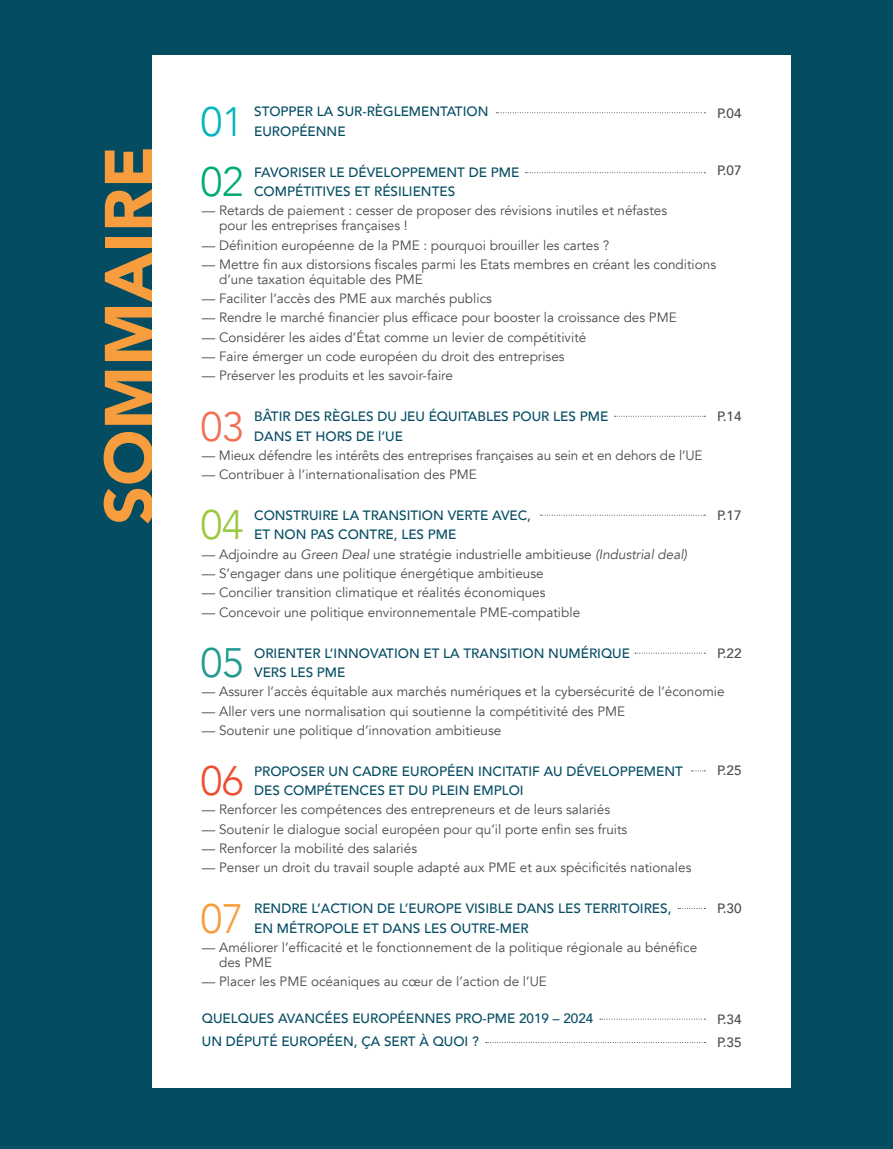
<style>
.page{position:relative;width:893px;height:1149px;background:#fff}
.page>*{position:absolute;margin:0;border:0;box-sizing:border-box;transform-origin:0 0}
.t1{font:900 67.5px "Avenir";color:#f89d3d}
.t2{font:300 41.1px "Avenir";color:#00b6bc}
.t3{font:300 41.1px "Avenir";color:#00ab74}
.t4{font:300 41.1px "Avenir";color:#f36f51}
.t5{font:300 41.1px "Avenir";color:#99ca3b}
.t6{font:300 41.1px "Avenir";color:#229b8f}
.t7{font:300 41.1px "Avenir";color:#ef4d2f}
.t8{font:300 41.1px "Avenir";color:#f89d3d}
.t9{font:13.5px/15px "Avenir";color:#474a4e}
.t10{font:500 13.5px/19.5px "Avenir";color:#044c62}
.t11{font:500 13.5px/23.4px "Avenir";color:#474a4e}
.s1{font-style:italic}
</style>
<div class="page">
<div style="left:0;top:0;width:893px;height:1148px;background:#044c62"></div>
<div style="left:152px;top:55px;width:639px;height:1031px;background:#fff"></div>
<svg style="left:496px;top:112px;width:209px;height:1px"></svg>
<svg style="left:526px;top:172px;width:179px;height:1px"></svg>
<svg style="left:615px;top:416px;width:90px;height:1px"></svg>
<svg style="left:540px;top:514px;width:165px;height:1px"></svg>
<svg style="left:635px;top:652px;width:70px;height:1px"></svg>
<svg style="left:691px;top:770px;width:14px;height:1px"></svg>
<svg style="left:600px;top:1018px;width:105px;height:1px"></svg>
<h1 class="t1" style="left:71px;top:524px;width:380px;rotate:-90deg">SOMMAIRE</h1>
<h2 class="t2" style="left:201px;top:97px;width:44px">01</h2>
<p class="t10" style="left:254px;top:101px;width:236px">STOPPER LA SUR-RÈGLEMENTATION<br>EUROPÉENNE</p>
<h2 class="t3" style="left:201px;top:157px;width:44px">02</h2>
<p class="t10" style="left:254px;top:161px;width:267px">FAVORISER LE DÉVELOPPEMENT DE PME<br>COMPÉTITIVES ET RÉSILIENTES</p>
<p class="t9" style="left:219px;top:203px;width:449px;text-indent:-17px">— Retards de paiement : cesser de proposer des révisions inutiles et néfastes pour les entreprises françaises !</p>
<p class="t9" style="left:202px;top:238px;width:409px">— Définition européenne de la PME : pourquoi brouiller les cartes ?</p>
<p class="t9" style="left:219px;top:257px;width:498px;text-indent:-17px">— Mettre fin aux distorsions fiscales parmi les Etats membres en créant les conditions d’une taxation équitable des PME</p>
<p class="t9" style="left:202px;top:291px;width:292px">— Faciliter l’accès des PME aux marchés publics</p>
<p class="t9" style="left:202px;top:310px;width:476px">— Rendre le marché financier plus efficace pour booster la croissance des PME</p>
<p class="t9" style="left:202px;top:330px;width:386px">— Considérer les aides d’État comme un levier de compétitivité</p>
<p class="t9" style="left:202px;top:349px;width:364px">— Faire émerger un code européen du droit des entreprises</p>
<p class="t9" style="left:202px;top:368px;width:253px">— Préserver les produits et les savoir-faire</p>
<h2 class="t4" style="left:201px;top:402px;width:44px">03</h2>
<p class="t10" style="left:254px;top:406px;width:356px">BÂTIR DES RÈGLES DU JEU ÉQUITABLES POUR LES PME<br>DANS ET HORS DE l’UE</p>
<p class="t9" style="left:202px;top:448px;width:502px">— Mieux défendre les intérêts des entreprises françaises au sein et en dehors de l’UE</p>
<p class="t9" style="left:202px;top:467px;width:276px">— Contribuer à l’internationalisation des PME</p>
<h2 class="t5" style="left:201px;top:501px;width:44px">04</h2>
<p class="t10" style="left:254px;top:504px;width:278px">CONSTRUIRE LA TRANSITION VERTE AVEC,<br>ET NON PAS CONTRE, LES PME</p>
<p class="t9" style="left:202px;top:546px;width:487px">— Adjoindre au <span class="s1">Green Deal</span> une stratégie industrielle ambitieuse <span class="s1">(Industrial deal)</span></p>
<p class="t9" style="left:202px;top:566px;width:343px">— S’engager dans une politique énergétique ambitieuse</p>
<p class="t9" style="left:202px;top:585px;width:345px">— Concilier transition climatique et réalités économiques</p>
<p class="t9" style="left:202px;top:604px;width:380px">— Concevoir une politique environnementale PME-compatible</p>
<h2 class="t6" style="left:201px;top:638px;width:44px">05</h2>
<p class="t10" style="left:254px;top:642px;width:377px">ORIENTER L’INNOVATION ET LA TRANSITION NUMÉRIQUE<br>VERS LES PME</p>
<p class="t9" style="left:202px;top:684px;width:524px">— Assurer l’accès équitable aux marchés numériques et la cybersécurité de l’économie</p>
<p class="t9" style="left:202px;top:703px;width:425px">— Aller vers une normalisation qui soutienne la compétitivité des PME</p>
<p class="t9" style="left:202px;top:722px;width:301px">— Soutenir une politique d’innovation ambitieuse</p>
<h2 class="t7" style="left:201px;top:756px;width:44px">06</h2>
<p class="t10" style="left:254px;top:760px;width:430px">PROPOSER UN CADRE EUROPÉEN INCITATIF AU DÉVELOPPEMENT<br>DES COMPÉTENCES ET DU PLEIN EMPLOI</p>
<p class="t9" style="left:202px;top:802px;width:410px">— Renforcer les compétences des entrepreneurs et de leurs salariés</p>
<p class="t9" style="left:202px;top:821px;width:427px">— Soutenir le dialogue social européen pour qu’il porte enfin ses fruits</p>
<p class="t9" style="left:202px;top:840px;width:217px">— Renforcer la mobilité des salariés</p>
<p class="t9" style="left:202px;top:860px;width:491px">— Penser un droit du travail souple adapté aux PME et aux spécificités nationales</p>
<h2 class="t8" style="left:201px;top:893px;width:44px">07</h2>
<p class="t10" style="left:254px;top:897px;width:419px">RENDRE L’ACTION DE L’EUROPE VISIBLE DANS LES TERRITOIRES,<br>EN MÉTROPOLE ET DANS LES OUTRE-MER</p>
<p class="t9" style="left:219px;top:939px;width:480px;text-indent:-17px">— Améliorer l’efficacité et le fonctionnement de la politique régionale au bénéfice des PME</p>
<p class="t9" style="left:202px;top:973px;width:347px">— Placer les PME océaniques au cœur de l’action de l’UE</p>
<p class="t10" style="left:202px;top:1005px;width:393px;line-height:23.7px">QUELQUES AVANCÉES EUROPÉENNES PRO-PME 2019 – 2024<br>UN DÉPUTÉ EUROPÉEN, ÇA SERT À QUOI ?</p>
<p class="t11" style="left:717px;top:101px;width:26px">P.04</p>
<p class="t11" style="left:717px;top:158px;width:26px">P.07</p>
<p class="t11" style="left:717px;top:403px;width:26px">P.14</p>
<p class="t11" style="left:717px;top:502px;width:26px">P.17</p>
<p class="t11" style="left:717px;top:640px;width:26px">P.22</p>
<p class="t11" style="left:717px;top:757px;width:26px">P.25</p>
<p class="t11" style="left:717px;top:895px;width:26px">P.30</p>
<p class="t11" style="left:717px;top:1006px;width:26px">P.34<br>P.35</p>
</div>
